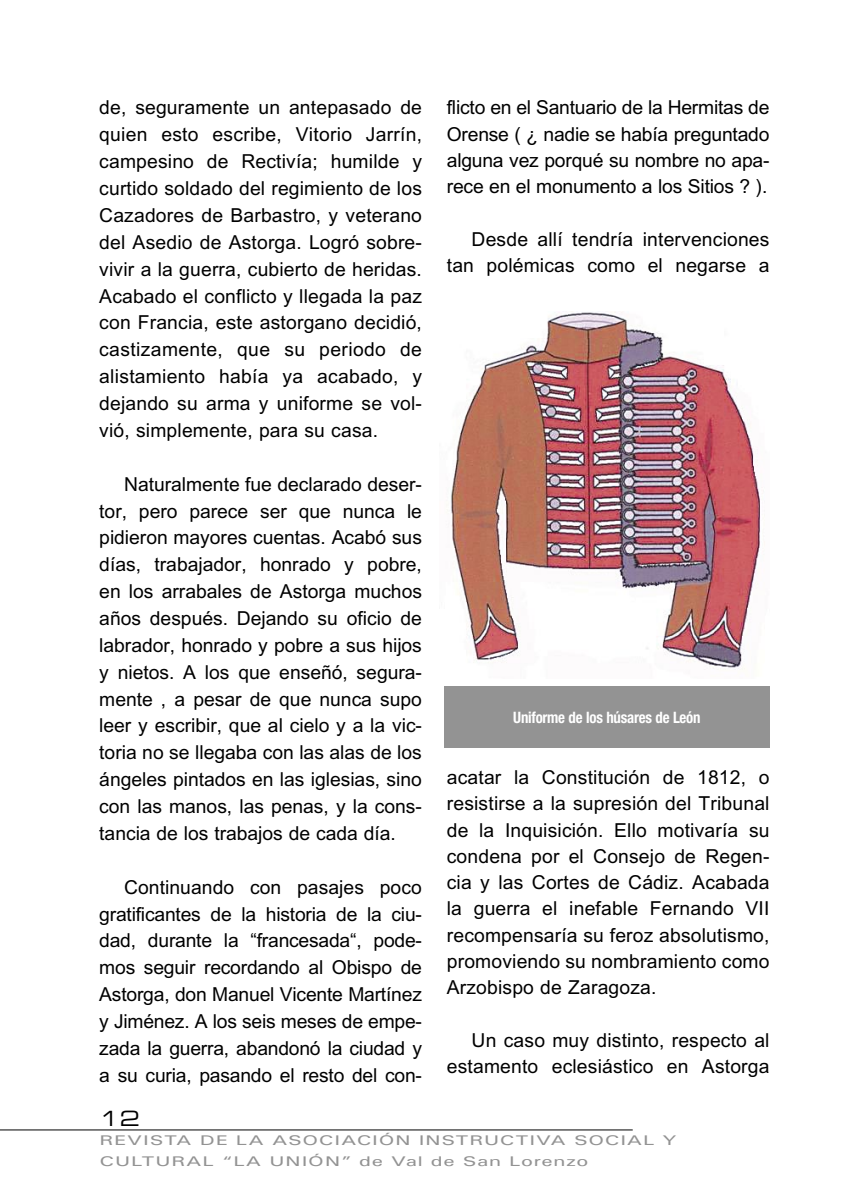
<style>
.page{position:relative;width:844px;height:1191px;background:#fff}
.page>*{position:absolute;margin:0;border:0;box-sizing:border-box;transform-origin:0 0}
.t1{font:21px "Eurostile Extended Two";color:#000}
.t2{font:19.25px/26.8px "M Arial";letter-spacing:.01em;color:#000;text-align:justify}
.n-_PIE_DE_FOTO{font:700 condensed 15.75px "Helvetica Neue";letter-spacing:-.015em;color:#fff;scale:.94 1}
.t3{font:500 14px/21px "Univers";letter-spacing:.035em;color:#939393;scale:1.5 1}
</style>
<div class="page">
<hr style="left:0;top:1129px;width:632px;height:1px;background:#000">
<img style="left:447px;top:311px;width:318px;height:359px">
<div style="left:444px;top:686px;width:325px;height:62px;background:#939393"></div>
<p class="t2" style="left:99px;top:94px;width:324px">de, seguramente un antepasado de quien esto escribe, Vitorio Jarrín, campesino de Rectivía; humilde y curtido soldado del regimiento de los Cazadores de Barbastro, y veterano del Asedio de Astorga. Logró sobre&shy;vivir a la guerra, cubierto de heridas.<br>Acabado el conflicto y llegada la paz con Francia, este astorgano decidió, castizamente, que su periodo de alistamiento había ya acabado, y dejando su arma y uniforme se vol&shy;vió, simplemente, para su casa.</p>
<p class="t2" style="left:99px;top:470px;width:324px;text-indent:25px">Naturalmente fue declarado deser&shy;tor, pero parece ser que nunca le pidieron mayores cuentas. Acabó sus días, trabajador, honrado y pobre, en los arrabales de Astorga muchos años después. Dejando su oficio de labrador, honrado y pobre a sus hijos y nietos. A los que enseñó, segura&shy;mente , a pesar de que nunca supo leer y escribir, que al cielo y a la vic&shy;toria no se llegaba con las alas de los ángeles pintados en las iglesias, sino con las manos, las penas, y la cons&shy;tancia de los trabajos de cada día.</p>
<p class="t2" style="left:99px;top:873px;width:324px;text-indent:25px">Continuando con pasajes poco gratificantes de la historia de la ciu&shy;dad, durante la “francesada“, pode&shy;mos seguir recordando al Obispo de Astorga, don Manuel Vicente Martínez y Jiménez. A los seis meses de empe&shy;zada la guerra, abandonó la ciudad y a su curia, pasando el resto del con-</p>
<p class="t1" style="left:100px;top:1104px;width:42px">12</p>
<p class="t2" style="left:446px;top:94px;width:324px;line-height:26.2px">flicto en el Santuario de la Hermitas de Orense ( ¿ nadie se había preguntado alguna vez porqué su nombre no apa&shy;rece en el monumento a los Sitios ? ).</p>
<p class="t2" style="left:446px;top:226px;width:324px;line-height:26.2px;text-align:right">Desde allí tendría intervenciones tan polémicas como el negarse a</p>
<p class="n-_PIE_DE_FOTO" style="left:513px;top:708px;width:201px">Uniforme de los húsares de León</p>
<p class="t2" style="left:446px;top:764px;width:324px;line-height:26.2px">acatar la Constitución de 1812, o resistirse a la supresión del Tribunal de la Inquisición. Ello motivaría su condena por el Consejo de Regen&shy;cia y las Cortes de Cádiz. Acabada la guerra el inefable Fernando VII recompensaría su feroz absolutismo, promoviendo su nombramiento como Arzobispo de Zaragoza.</p>
<p class="t2" style="left:446px;top:1026px;width:324px;line-height:26.2px;text-align:right">Un caso muy distinto, respecto al estamento eclesiástico en Astorga</p>
<p class="t3" style="left:100px;top:1129px;width:386px">REVISTA DE LA ASOCIACIÓN INSTRUCTIVA SOCIAL Y<br>CULTURAL “LA UNIÓN” de Val de San Lorenzo</p>
</div>
